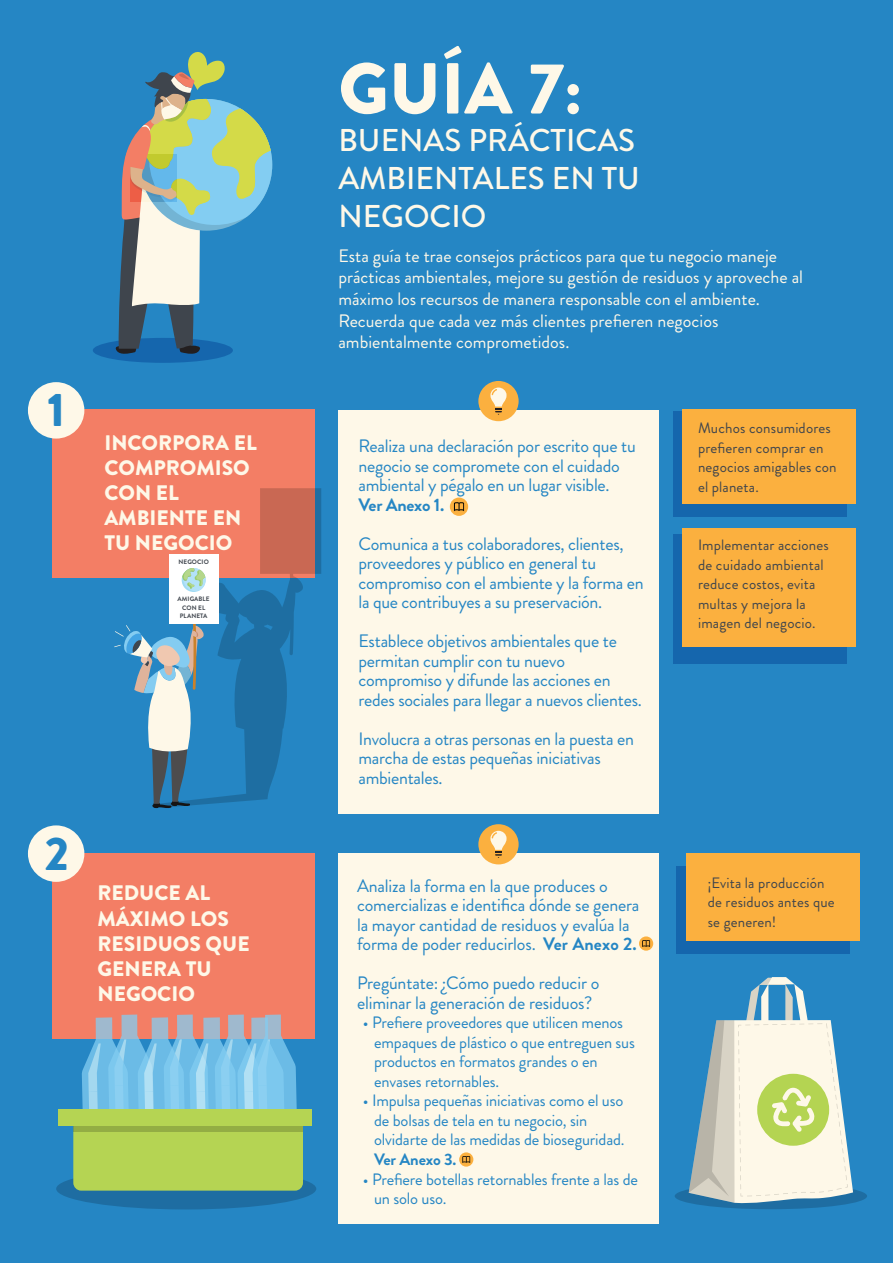
<style>
.page{position:relative;width:893px;height:1263px;background:#2586c4}
.page>*{position:absolute;margin:0;border:0;box-sizing:border-box;transform-origin:0 0}
.t1{font:900 72px "Brandon Grotesque";color:#fef8e8}
.t2{font:900 47.1px "Brandon Grotesque";color:#2586c4}
.t3{font:500 31.5px/37.8px "Brandon Grotesque";color:#fef8e8}
.t4{font:900 21px/25.2px "Brandon Grotesque";color:#fef8e8}
.t5{font:18px/19.5px "Brandon Grotesque";letter-spacing:-.015em;color:#2586c4}
.t6{font:18px/21.6px "Brandon Grotesque";color:#fef8e8}
.t7{font:700 18px "Brandon Grotesque";letter-spacing:-.02em;color:#2586c4}
.t8{font:16.5px/19.5px "Brandon Grotesque";letter-spacing:-.01em;color:#2586c4}
.t9{font:700 16.5px "Brandon Grotesque";letter-spacing:-.01em;color:#2586c4}
.t10{font:15px/19.5px "Brandon Grotesque";letter-spacing:.01em;color:#3f454d}
.t11{font:700 6.45px/8.4px "Brandon Grotesque";letter-spacing:.01em;color:#40464e;text-align:center}
.s1{font-weight:700}
</style>
<div class="page">
<div style="left:52px;top:410px;width:263px;height:168px;background:#f37e65"></div>
<div style="left:28px;top:382px;width:56px;height:57px;background:#fef8e8;border-radius:50%"></div>
<div style="left:338px;top:410px;width:321px;height:403px;background:#fef8e8"></div>
<div style="left:478px;top:381px;width:41px;height:40px;background:#fbb03f;border-radius:50%"></div>
<svg style="left:490px;top:388px;width:17px;height:27px"></svg>
<div style="left:673px;top:411px;width:173px;height:106px;background:#1566ad"></div>
<div style="left:682px;top:410px;width:174px;height:94px;background:#fbb03f"></div>
<div style="left:673px;top:534px;width:173px;height:130px;background:#1566ad"></div>
<div style="left:682px;top:529px;width:174px;height:118px;background:#fbb03f"></div>
<div style="left:52px;top:853px;width:263px;height:185px;background:#f37e65"></div>
<div style="left:28px;top:825px;width:56px;height:57px;background:#fef8e8;border-radius:50%"></div>
<div style="left:338px;top:853px;width:321px;height:371px;background:#fef8e8"></div>
<div style="left:478px;top:824px;width:41px;height:40px;background:#fbb03f;border-radius:50%"></div>
<svg style="left:490px;top:831px;width:17px;height:27px"></svg>
<svg style="left:459px;top:1152px;width:14px;height:14px"></svg>
<svg style="left:462px;top:1156px;width:8px;height:7px"></svg>
<svg style="left:639px;top:936px;width:14px;height:15px"></svg>
<svg style="left:642px;top:940px;width:8px;height:7px"></svg>
<div style="left:676px;top:867px;width:174px;height:87px;background:#1566ad"></div>
<div style="left:686px;top:853px;width:173px;height:88px;background:#fbb03f"></div>
<div style="left:93px;top:338px;width:140px;height:25px;background:#1566ad;border-radius:50%"></div>
<svg style="left:113px;top:52px;width:159px;height:303px"></svg>
<svg style="left:205px;top:488px;width:116px;height:316px"></svg>
<div style="left:169px;top:554px;width:49px;height:70px;background:#fff"></div>
<svg style="left:181px;top:568px;width:25px;height:23px"></svg>
<svg style="left:114px;top:624px;width:91px;height:185px"></svg>
<div style="left:56px;top:1168px;width:260px;height:41px;background:#1e6da2;border-radius:50%"></div>
<svg style="left:73px;top:1014px;width:230px;height:176px;background:#99c1a2"></svg>
<div style="left:73px;top:1115px;width:230px;height:17px;background:#93ad44"></div>
<div style="left:58px;top:1109px;width:254px;height:17px;background:#b5d453"></div>
<svg style="left:450px;top:497px;width:18px;height:19px"></svg>
<svg style="left:454px;top:502px;width:10px;height:9px"></svg>
<div style="left:675px;top:1183px;width:192px;height:26px;background:#1e6da2;border-radius:50%"></div>
<svg style="left:689px;top:977px;width:164px;height:227px"></svg>
<h2 class="t2" style="left:47px;top:377px;width:19px">1</h2>
<p class="t4" style="left:104px;top:430px;width:154px">INCORPORA EL<br>COMPROMISO<br>CON EL<br>AMBIENTE EN<br>TU NEGOCIO</p>
<p class="t11" style="left:178px;top:557px;width:32px">NEGOCIO</p>
<p class="t11" style="left:178px;top:595px;width:34px">AMIGABLE<br>CON EL<br>PLANETA</p>
<h2 class="t2" style="left:45px;top:820px;width:26px">2</h2>
<p class="t4" style="left:97px;top:881px;width:154px">REDUCE AL<br>MÁXIMO LOS<br>RESIDUOS QUE<br>GENERA TU<br>NEGOCIO</p>
<h1 class="t1" style="left:338px;top:38px;width:246px">GUÍA 7:</h1>
<h3 class="t3" style="left:338px;top:122px;width:303px">BUENAS PRÁCTICAS<br>AMBIENTALES EN TU<br>NEGOCIO</h3>
<p class="t6" style="left:338px;top:245px;width:466px">Esta guía te trae consejos prácticos para que tu negocio maneje prácticas ambientales, mejore su gestión de residuos y aproveche al máximo los recursos de manera responsable con el ambiente.<br>Recuerda que cada vez más clientes prefieren negocios ambientalmente comprometidos.</p>
<p class="t5" style="left:358px;top:436px;width:279px">Realiza una declaración por escrito que tu negocio se compromete con el cuidado ambiental y pégalo en un lugar visible.</p>
<p class="t7" style="left:358px;top:492px;width:87px">Ver Anexo 1.</p>
<p class="t5" style="left:358px;top:534px;width:287px">Comunica a tus colaboradores, clientes, proveedores y público en general tu compromiso con el ambiente y la forma en la que contribuyes a su preservación.</p>
<p class="t5" style="left:358px;top:631px;width:285px">Establece objetivos ambientales que te permitan cumplir con tu nuevo compromiso y difunde las acciones en redes sociales para llegar a nuevos clientes.</p>
<p class="t5" style="left:358px;top:729px;width:277px">Involucra a otras personas en la puesta en marcha de estas pequeñas iniciativas ambientales.</p>
<p class="t5" style="left:357px;top:876px;width:284px">Analiza la forma en la que produces o comercializas e identifica dónde se genera la mayor cantidad de residuos y evalúa la forma de poder reducirlos. <span class="s1">Ver Anexo 2.</span></p>
<p class="t5" style="left:357px;top:974px;width:244px">Pregúntate: ¿Cómo puedo reducir o eliminar la generación de residuos?</p>
<p class="t8" style="left:374px;top:1013px;width:262px;text-indent:-11px">• Prefiere proveedores que utilicen menos empaques de plástico o que entreguen sus productos en formatos grandes o en envases retornables.</p>
<p class="t8" style="left:374px;top:1091px;width:252px;text-indent:-11px">• Impulsa pequeñas iniciativas como el uso de bolsas de tela en tu negocio, sin olvidarte de las medidas de bioseguridad.</p>
<p class="t9" style="left:374px;top:1148px;width:84px">Ver Anexo 3.</p>
<p class="t8" style="left:374px;top:1169px;width:265px;text-indent:-11px">• Prefiere botellas retornables frente a las de un solo uso.</p>
<p class="t10" style="left:698px;top:418px;width:140px">Muchos consumidores prefieren comprar en negocios amigables con el planeta.</p>
<p class="t10" style="left:698px;top:535px;width:132px">Implementar acciones de cuidado ambiental reduce costos, evita multas y mejora la imagen del negocio.</p>
<p class="t10" style="left:708px;top:873px;width:128px">¡Evita la producción de residuos antes que se generen!</p>
</div>
